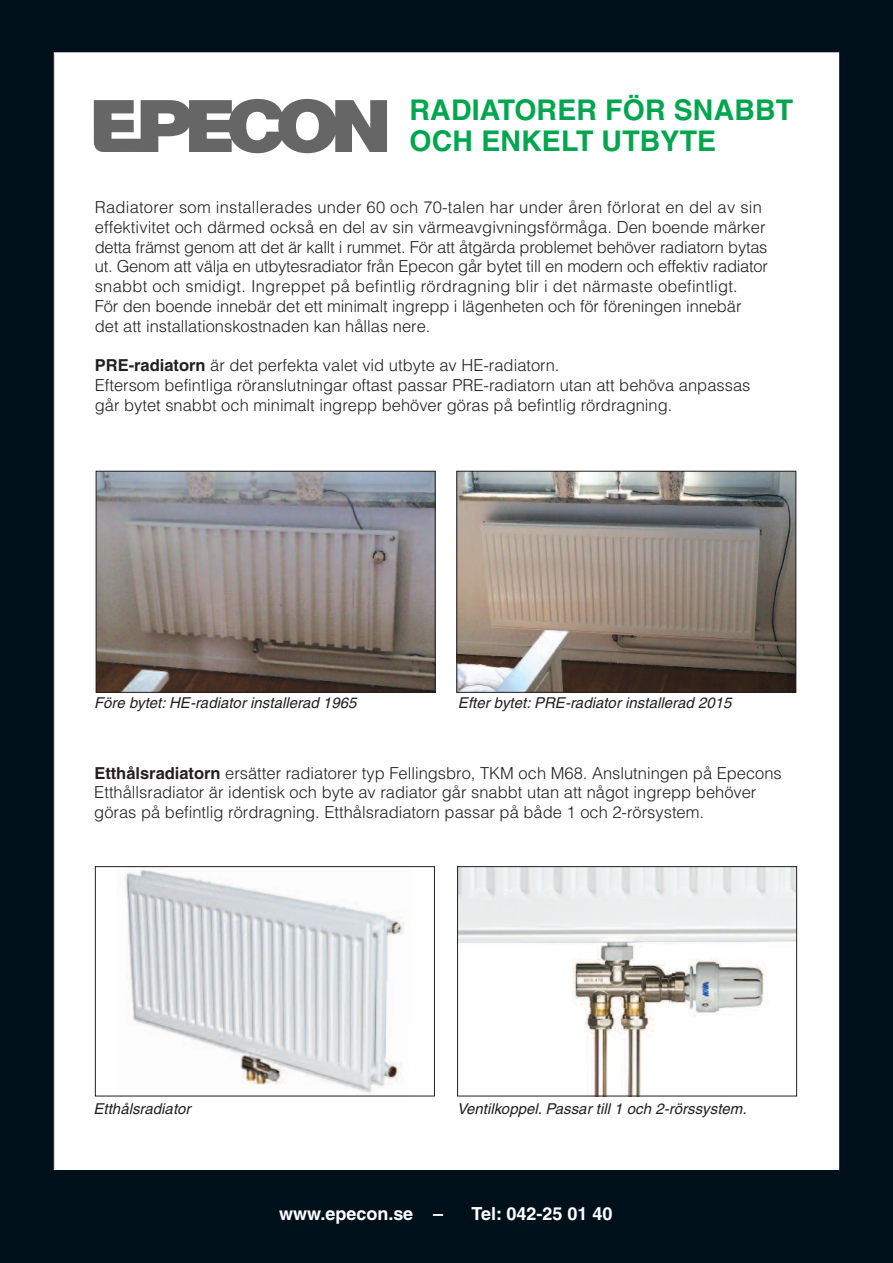
<style>
.page{position:relative;width:893px;height:1263px;background:#00101b}
.page>*{position:absolute;margin:0;border:0;box-sizing:border-box;transform-origin:0 0}
.t1{font:700 28.5px/31.5px "Helvetica CE";letter-spacing:.005em;color:#00a54f}
.t2{font:700 18px "Helvetica CE";color:#fff}
.t3{font:300 16.5px/19.8px "Helvetica";color:#231f20}
.t4{font:italic 15px "Helvetica CE";letter-spacing:.005em;color:#231f20}
.s1{font-family:"Helvetica CE";font-weight:700}
</style>
<div class="page">
<div style="left:55px;top:53px;width:783px;height:1116px;background:#fff"></div>
<img style="left:98px;top:473px;width:335px;height:218px">
<div style="left:96px;top:471px;width:339px;height:222px;border:1px solid #231f20"></div>
<img style="left:458px;top:473px;width:336px;height:218px">
<div style="left:456px;top:471px;width:340px;height:222px;border:1px solid #231f20"></div>
<img style="left:125px;top:869px;width:280px;height:225px">
<div style="left:95px;top:866px;width:340px;height:230px;border:1px solid #231f20"></div>
<img style="left:459px;top:868px;width:336px;height:226px">
<div style="left:457px;top:866px;width:340px;height:230px;border:1px solid #231f20"></div>
<svg style="left:94px;top:99px;width:293px;height:54px"></svg>
<h1 class="t1" style="left:410px;top:97px;width:385px">RADIATORER FÖR SNABBT<br>OCH ENKELT UTBYTE</h1>
<p class="t3" style="left:95px;top:196px;width:675px">Radiatorer som installerades under 60 och 70-talen har under åren förlorat en del av sin effektivitet och därmed också en del av sin värmeavgivningsförmåga. Den boende märker detta främst genom att det är kallt i rummet. För att åtgärda problemet behöver radiatorn bytas ut. Genom att välja en utbytesradiator från Epecon går bytet till en modern och effektiv radiator snabbt och smidigt. Ingreppet på befintlig rördragning blir i det närmaste obefintligt.<br>För den boende innebär det ett minimalt ingrepp i lägenheten och för föreningen innebär det att installationskostnaden kan hållas nere.</p>
<p class="t3" style="left:95px;top:354px;width:657px"><span class="s1">PRE-radiatorn</span> är det perfekta valet vid utbyte av HE-radiatorn.<br>Eftersom befintliga röranslutningar oftast passar PRE-radiatorn utan att behöva anpassas går bytet snabbt och minimalt ingrepp behöver göras på befintlig rördragning.</p>
<p class="t4" style="left:94px;top:698px;width:264px">Före bytet: HE-radiator installerad 1965</p>
<p class="t4" style="left:458px;top:698px;width:275px">Efter bytet: PRE-radiator installerad 2015</p>
<p class="t3" style="left:94px;top:762px;width:689px"><span class="s1">Etthålsradiatorn</span> ersätter radiatorer typ Fellingsbro, TKM och M68. Anslutningen på Epecons<br>Etthållsradiator är identisk och byte av radiator går snabbt utan att något ingrepp behöver göras på befintlig rördragning. Etthålsradiatorn passar på både 1 och 2-rörsystem.</p>
<p class="t4" style="left:94px;top:1103px;width:99px">Etthålsradiator</p>
<p class="t4" style="left:457px;top:1103px;width:291px">Ventilkoppel. Passar till 1 och 2-rörssystem.</p>
<p class="t2" style="left:279px;top:1207px;width:166px">www.epecon.se –</p>
<p class="t2" style="left:471px;top:1207px;width:143px">Tel: 042-25 01 40</p>
</div>
